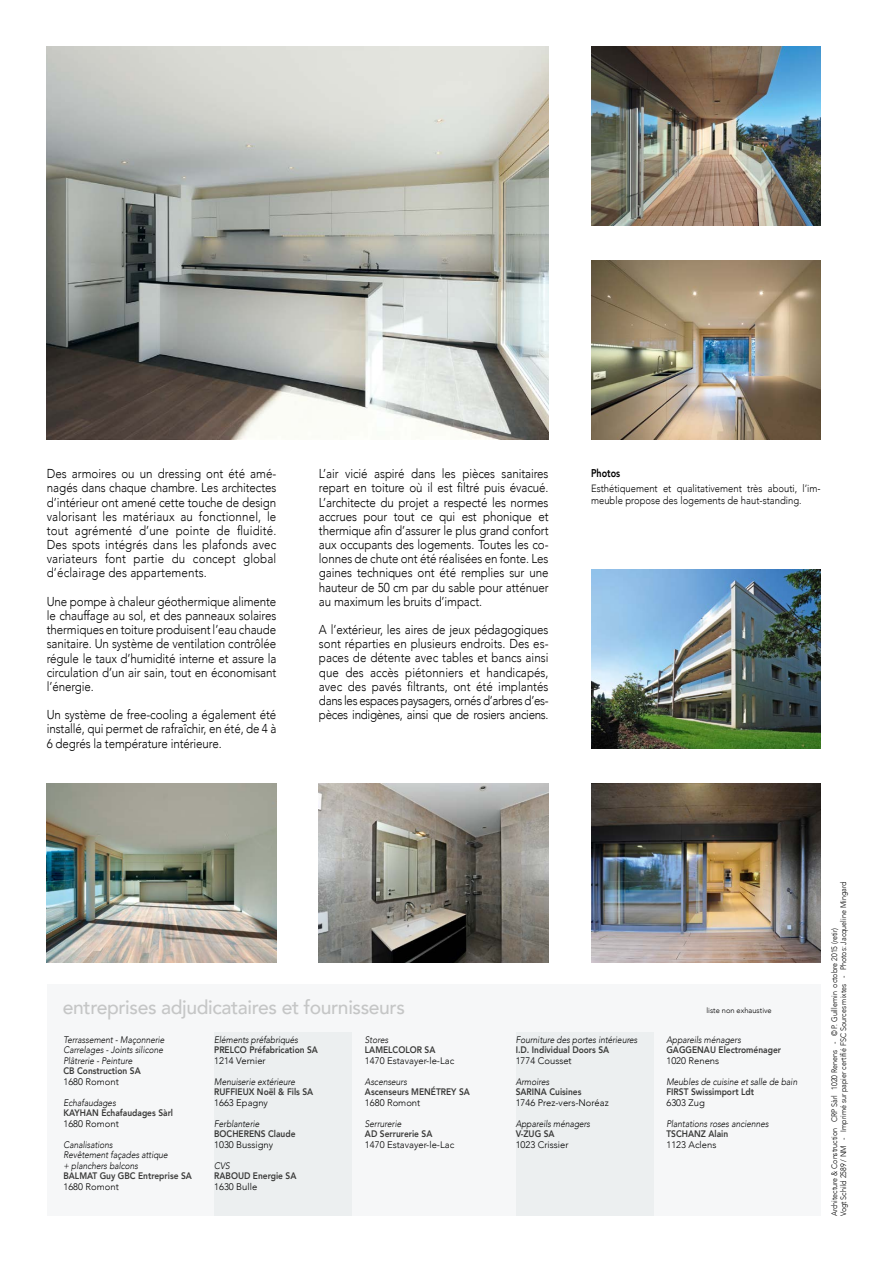
<style>
.page{position:relative;width:893px;height:1263px;background:#fff}
.page>*{position:absolute;margin:0;border:0;box-sizing:border-box;transform-origin:0 0}
.t1{font:500 19.5px "Avenir";letter-spacing:-.02em;color:#c5c6c6}
.t2{font:300 12.9px/14.2px "Avenir";letter-spacing:-.01em;color:#000;text-align:justify;scale:.9 1}
.t3{font:800 11.25px "Avenir";color:#000;scale:.8 1}
.t4{font:300 10.5px/12px "Avenir";color:#000;scale:.9 1}
.t5{font:italic 300 9.45px/10.5px "Avenir";color:#000;scale:.89 1}
.t6{font:800 9.45px "Avenir";color:#3a3a39;scale:.89 1}
.t7{font:300 9.45px "Avenir";color:#000}
.t8{font:300 7.95px/9px "Avenir";color:#000;scale:.9 1}
.t9{font:300 7.5px "Avenir";color:#000}
</style>
<div class="page">
<img style="left:47px;top:783px;width:229px;height:179px">
<img style="left:591px;top:261px;width:230px;height:178px">
<img style="left:591px;top:47px;width:230px;height:178px">
<img style="left:591px;top:783px;width:230px;height:179px">
<img style="left:319px;top:783px;width:230px;height:179px">
<img style="left:591px;top:570px;width:230px;height:178px">
<img style="left:47px;top:47px;width:502px;height:392px">
<div style="left:47px;top:985px;width:774px;height:231px;background:#f6f7f8"></div>
<div style="left:214px;top:1032px;width:138px;height:184px;background:#eceff0"></div>
<div style="left:516px;top:1032px;width:137px;height:184px;background:#eceff0"></div>
<p class="t2" style="left:47px;top:467px;width:257px">Des armoires ou un dressing ont été amé&shy;nagés dans chaque chambre. Les architectes d’intérieur ont amené cette touche de design valorisant les matériaux au fonctionnel, le tout agrémenté d’une pointe de fluidité.<br>Des spots intégrés dans les plafonds avec variateurs font partie du concept global d’éclairage des appartements.</p>
<p class="t2" style="left:47px;top:594px;width:257px">Une pompe à chaleur géothermique alimente le chauffage au sol, et des panneaux solaires thermiques en toiture produisent l’eau chaude sanitaire. Un système de ventilation contrôlée régule le taux d’humidité interne et assure la circulation d’un air sain, tout en économisant l’énergie.</p>
<p class="t2" style="left:47px;top:708px;width:257px">Un système de free-cooling a également été installé, qui permet de rafraîchir, en été, de 4 à 6 degrés la température intérieure.</p>
<p class="t2" style="left:319px;top:467px;width:257px">L’air vicié aspiré dans les pièces sanitaires repart en toiture où il est filtré puis évacué.<br>L’architecte du projet a respecté les normes accrues pour tout ce qui est phonique et thermique afin d’assurer le plus grand confort aux occupants des logements. Toutes les co&shy;lonnes de chute ont été réalisées en fonte. Les gaines techniques ont été remplies sur une hauteur de 50 cm par du sable pour atténuer au maximum les bruits d’impact.</p>
<p class="t2" style="left:319px;top:623px;width:257px">A l’extérieur, les aires de jeux pédagogiques sont réparties en plusieurs endroits. Des es&shy;paces de détente avec tables et bancs ainsi que des accès piétonniers et handicapés, avec des pavés filtrants, ont été implantés dans les espaces paysagers, ornés d’arbres d’es&shy;pèces indigènes, ainsi que de rosiers anciens.</p>
<p class="t3" style="left:591px;top:463px;width:38px">Photos</p>
<p class="t4" style="left:591px;top:483px;width:257px">Esthétiquement et qualitativement très abouti, l’im&shy;meuble propose des logements de haut-standing.</p>
<h1 class="t1" style="left:63px;top:990px;width:344px">entreprises adjudicataires et fournisseurs</h1>
<p class="t9" style="left:706px;top:1006px;width:67px">liste non exhaustive</p>
<p class="t5" style="left:365px;top:1034px;width:28px">Stores</p>
<p class="t6" style="left:365px;top:1041px;width:81px">LAMELCOLOR SA</p>
<p class="t7" style="left:365px;top:1055px;width:91px">1470 Estavayer-le-Lac</p>
<p class="t5" style="left:365px;top:1076px;width:49px">Ascenseurs</p>
<p class="t6" style="left:365px;top:1083px;width:119px">Ascenseurs MENÉTREY SA</p>
<p class="t7" style="left:365px;top:1097px;width:57px">1680 Romont</p>
<p class="t5" style="left:365px;top:1118px;width:42px">Serrurerie</p>
<p class="t6" style="left:365px;top:1125px;width:77px">AD Serrurerie SA</p>
<p class="t7" style="left:365px;top:1139px;width:91px">1470 Estavayer-le-Lac</p>
<p class="t5" style="left:214px;top:1034px;width:96px">Eléments préfabriqués</p>
<p class="t6" style="left:214px;top:1041px;width:118px">PRELCO Préfabrication SA</p>
<p class="t7" style="left:214px;top:1055px;width:53px">1214 Vernier</p>
<p class="t5" style="left:214px;top:1076px;width:93px">Menuiserie extérieure</p>
<p class="t6" style="left:214px;top:1083px;width:113px">RUFFIEUX Noël &amp; Fils SA</p>
<p class="t7" style="left:214px;top:1097px;width:55px">1663 Epagny</p>
<p class="t5" style="left:214px;top:1118px;width:52px">Ferblanterie</p>
<p class="t6" style="left:214px;top:1125px;width:93px">BOCHERENS Claude</p>
<p class="t7" style="left:214px;top:1139px;width:61px">1030 Bussigny</p>
<p class="t5" style="left:214px;top:1160px;width:19px">CVS</p>
<p class="t6" style="left:214px;top:1167px;width:94px">RABOUD Energie SA</p>
<p class="t7" style="left:214px;top:1181px;width:45px">1630 Bulle</p>
<p class="t5" style="left:516px;top:1034px;width:138px">Fourniture des portes intérieures</p>
<p class="t6" style="left:516px;top:1041px;width:107px">I.D. Individual Doors SA</p>
<p class="t7" style="left:516px;top:1055px;width:58px">1774 Cousset</p>
<p class="t5" style="left:516px;top:1076px;width:39px">Armoires</p>
<p class="t6" style="left:516px;top:1083px;width:75px">SARINA Cuisines</p>
<p class="t7" style="left:516px;top:1097px;width:95px">1746 Prez-vers-Noréaz</p>
<p class="t5" style="left:516px;top:1118px;width:85px">Appareils ménagers</p>
<p class="t6" style="left:516px;top:1125px;width:45px">V-ZUG SA</p>
<p class="t7" style="left:516px;top:1139px;width:54px">1023 Crissier</p>
<p class="t5" style="left:666px;top:1034px;width:85px">Appareils ménagers</p>
<p class="t6" style="left:666px;top:1041px;width:130px">GAGGENAU Electroménager</p>
<p class="t7" style="left:666px;top:1055px;width:54px">1020 Renens</p>
<p class="t5" style="left:666px;top:1076px;width:149px">Meubles de cuisine et salle de bain</p>
<p class="t6" style="left:666px;top:1083px;width:100px">FIRST Swissimport Ldt</p>
<p class="t7" style="left:666px;top:1097px;width:40px">6303 Zug</p>
<p class="t5" style="left:666px;top:1118px;width:116px">Plantations roses anciennes</p>
<p class="t6" style="left:666px;top:1125px;width:71px">TSCHANZ Alain</p>
<p class="t7" style="left:666px;top:1139px;width:51px">1123 Aclens</p>
<p class="t5" style="left:63px;top:1034px;width:115px">Terrassement - Maçonnerie<br>Carrelages - Joints silicone<br>Plâtrerie - Peinture</p>
<p class="t6" style="left:63px;top:1062px;width:88px">CB Construction SA</p>
<p class="t7" style="left:63px;top:1076px;width:57px">1680 Romont</p>
<p class="t5" style="left:63px;top:1097px;width:60px">Echafaudages</p>
<p class="t6" style="left:63px;top:1104px;width:125px">KAYHAN Echafaudages Sàrl</p>
<p class="t7" style="left:63px;top:1118px;width:57px">1680 Romont</p>
<p class="t5" style="left:63px;top:1139px;width:119px">Canalisations<br>Revêtement façades attique + planchers balcons</p>
<p class="t6" style="left:63px;top:1167px;width:146px">BALMAT Guy GBC Entreprise SA</p>
<p class="t7" style="left:63px;top:1181px;width:57px">1680 Romont</p>
<p class="t8" style="left:830px;top:1216px;width:373px;rotate:-90deg">Architecture &amp; Construction CRP Sàrl 1020 Renens - © P. Guillemin octobre 2015 (retir)<br>Vogt Schild 2589 / NM - Imprimé sur papier certifié FSC Sources mixtes - Photos: Jacqueline Mingard</p>
</div>
